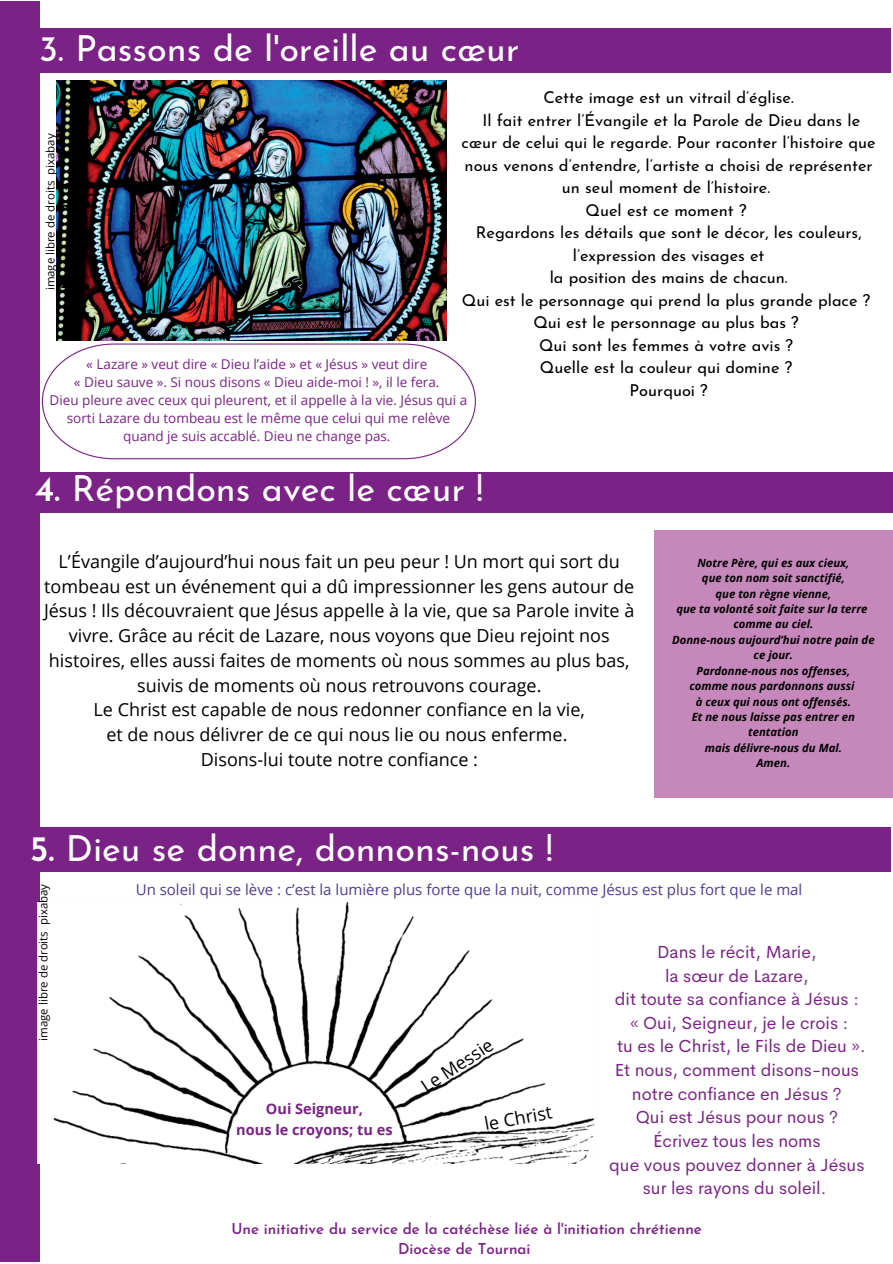
<style>
.page{position:relative;width:893px;height:1264px;background:#fff}
.page>*{position:absolute;margin:0;border:0;box-sizing:border-box;transform-origin:0 0}
.t1{font:36px "Josefin Sans";color:#fff}
.t2{font:18px/24.8px "Open Sans";color:#000;text-align:center}
.t3{font:17.55px/23.5px "Cerebri Sans";color:#7b2286;text-align:center}
.t4{font:16.35px/22.5px "Josefin Sans";color:#000;text-align:center}
.t5{font:15px "Open Sans";color:#4f3b97}
.t6{font:600 15px/20.2px "Josefin Sans";color:#7b2286;text-align:center}
.t7{font:700 14.55px/20.2px "Open Sans";color:#7b2286;text-align:center}
.t8{font:13.5px/18px "Open Sans";color:#7b2286;text-align:center}
.t9{font:11.4px "Open Sans";color:#000}
.t10{font:italic 700 11.25px/15.5px "Open Sans";color:#000;text-align:center}
.s1{font-weight:600}
</style>
<div class="page">
<div style="left:27px;top:28px;width:863px;height:45px;background:#7b2286"></div>
<div style="left:35px;top:472px;width:857px;height:40px;background:#7b2286"></div>
<div style="left:27px;top:827px;width:863px;height:44px;background:#7b2286"></div>
<div style="left:0;top:1px;width:39px;height:1261px;background:#7b2286"></div>
<img style="left:56px;top:81px;width:390px;height:259px">
<svg style="left:42px;top:343px;width:434px;height:116px"></svg>
<div style="left:654px;top:529px;width:238px;height:268px;background:#c688bb"></div>
<img style="left:37px;top:902px;width:558px;height:261px">
<h1 class="t1" style="left:39px;top:34px;width:481px">3. Passons de l'oreille au cœur</h1>
<p class="t4" style="left:461px;top:88px;width:415px">Cette image est un vitrail d’église.<br>Il fait entrer l’Évangile et la Parole de Dieu dans le cœur de celui qui le regarde. Pour raconter l’histoire que nous venons d’entendre, l’artiste a choisi de représenter un seul moment de l’histoire.<br>Quel est ce moment ?<br>Regardons les détails que sont le décor, les couleurs, l’expression des visages et<br>la position des mains de chacun.<br>Qui est le personnage qui prend la plus grande place ?<br>Qui est le personnage au plus bas ?<br>Qui sont les femmes à votre avis ?<br>Quelle est la couleur qui domine ?<br>Pourquoi ?</p>
<p class="t9" style="left:42px;top:290px;width:158px;rotate:-90deg">image libre de droits pixabay</p>
<p class="t8" style="left:50px;top:355px;width:419px">« Lazare » veut dire « Dieu l’aide » et « Jésus » veut dire<br>« Dieu sauve ». Si nous disons « Dieu aide-moi ! », il le fera.<br>Dieu pleure avec ceux qui pleurent, et il appelle à la vie. Jésus qui a sorti Lazare du tombeau est le même que celui qui me relève quand je suis accablé. Dieu ne change pas.</p>
<h1 class="t1" style="left:35px;top:473px;width:450px"><span class="s1">4.</span> Répondons avec le cœur !</h1>
<p class="t2" style="left:44px;top:548px;width:591px">L’Évangile d’aujourd’hui nous fait un peu peur ! Un mort qui sort du tombeau est un événement qui a dû impressionner les gens autour de Jésus ! Ils découvraient que Jésus appelle à la vie, que sa Parole invite à vivre. Grâce au récit de Lazare, nous voyons que Dieu rejoint nos histoires, elles aussi faites de moments où nous sommes au plus bas, suivis de moments où nous retrouvons courage.<br>Le Christ est capable de nous redonner confiance en la vie,<br>et de nous délivrer de ce qui nous lie ou nous enferme.<br>Disons-lui toute notre confiance :</p>
<h1 class="t1" style="left:30px;top:833px;width:525px"><span class="s1">5.</span> Dieu se donne, donnons-nous !</h1>
<p class="t10" style="left:672px;top:554px;width:204px">Notre Père, qui es aux cieux,<br>que ton nom soit sanctifié,<br>que ton règne vienne,<br>que ta volonté soit faite sur la terre comme au ciel.<br>Donne-nous aujourd’hui notre pain de ce jour.<br>Pardonne-nous nos offenses,<br>comme nous pardonnons aussi<br>à ceux qui nous ont offensés.<br>Et ne nous laisse pas entrer en tentation<br>mais délivre-nous du Mal.<br>Amen.</p>
<p class="t9" style="left:35px;top:1040px;width:158px;rotate:-90deg">image libre de droits pixabay</p>
<p class="t5" style="left:136px;top:879px;width:668px">Un soleil qui se lève : c’est la lumière plus forte que la nuit, comme Jésus est plus fort que le mal</p>
<p class="t7" style="left:236px;top:1098px;width:158px">Oui Seigneur,<br>nous le croyons; tu es</p>
<p class="t2" style="left:415px;top:1077px;width:84px;rotate:-34deg">Le Messie</p>
<p class="t2" style="left:482px;top:1111px;width:70px;rotate:-10deg">le Christ</p>
<p class="t3" style="left:609px;top:940px;width:258px">Dans le récit, Marie,<br>la sœur de Lazare,<br>dit toute sa confiance à Jésus : « Oui, Seigneur, je le crois :<br>tu es le Christ, le Fils de Dieu ».<br>Et nous, comment disons-nous notre confiance en Jésus ?<br>Qui est Jésus pour nous ?<br>Écrivez tous les noms<br>que vous pouvez donner à Jésus sur les rayons du soleil.</p>
<p class="t6" style="left:231px;top:1220px;width:472px">Une initiative du service de la catéchèse liée à l'initiation chrétienne<br>Diocèse de Tournai</p>
</div>
